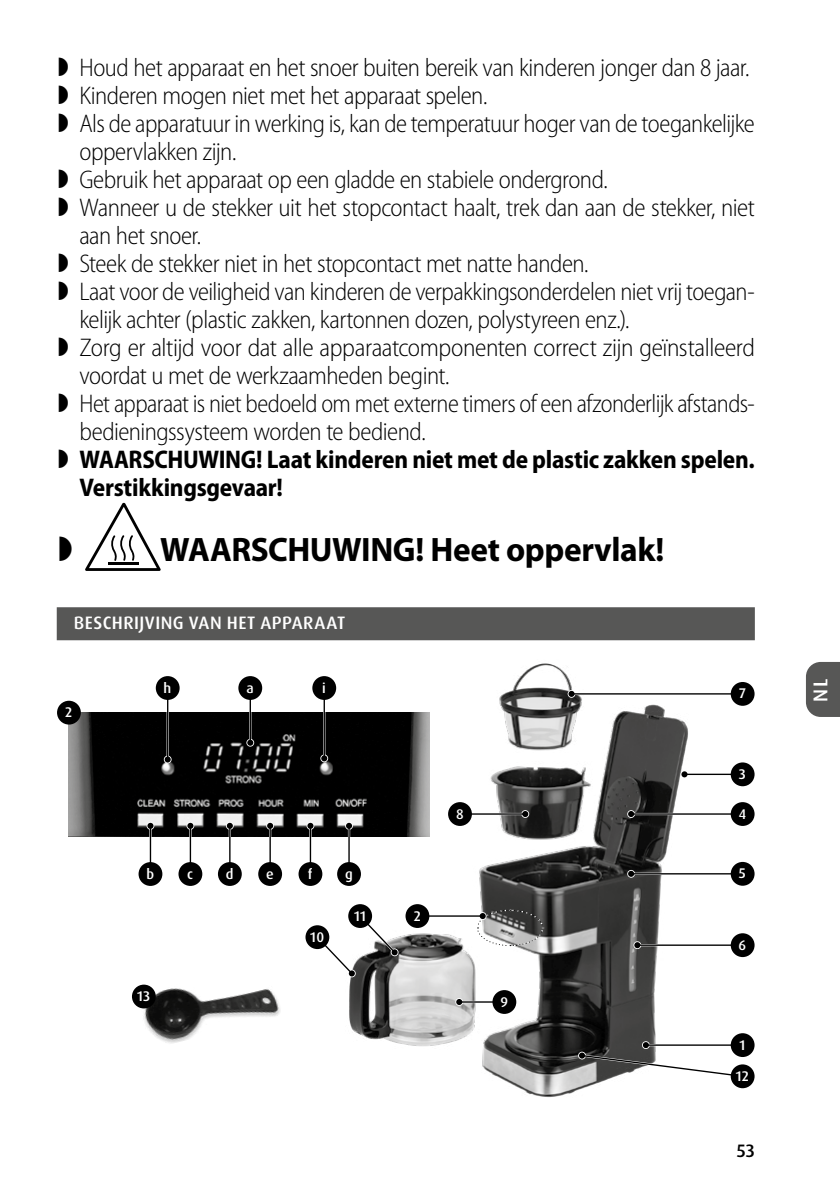
<style>
.page{position:relative;width:840px;height:1191px;background:#fff}
.page>*{position:absolute;margin:0;border:0;box-sizing:border-box;transform-origin:0 0}
.t1{font:700 34px "Myriad Pro";letter-spacing:-.01em;color:#000}
.t2{font:300 semi-condensed 25.6px/28px "Myriad Pro";letter-spacing:-.02em;color:#000}
.t3{font:700 semi-condensed 25.6px/28px "Myriad Pro";letter-spacing:-.01em;color:#000}
.t4{font:500 20px "Dax Pro";color:#fff}
.t5{font:500 18px "Dax Pro";letter-spacing:.03em;color:#fff}
.t6{font:500 18px "Dax Pro";color:#000}
.t7{font:500 14px "Dax Pro";letter-spacing:.015em;color:#fff}
</style>
<div class="page">
<div style="left:806px;top:662px;width:33px;height:55px;background:#575756"></div>
<div style="left:57px;top:607px;width:697px;height:33px;background:#575756"></div>
<svg style="left:85px;top:503px;width:75px;height:68px"></svg>
<img style="left:321px;top:663px;width:367px;height:434px">
<img style="left:69px;top:712px;width:360px;height:124px">
<img style="left:135px;top:987px;width:145px;height:56px">
<svg style="left:578px;top:1042px;width:161px;height:36px"></svg>
<hr style="left:459px;top:1001px;width:45px;height:2px;background:#fff">
<svg style="left:455px;top:998px;width:8px;height:8px"></svg>
<hr style="left:459px;top:1001px;width:45px;height:1px;background:#000">
<svg style="left:456px;top:999px;width:6px;height:6px"></svg>
<hr style="left:166px;top:688px;width:3px;height:71px;background:#fff">
<hr style="left:167px;top:688px;width:1px;height:71px;background:#000">
<div style="left:164px;top:756px;width:7px;height:6px;background:#000;border-radius:50%"></div>
<hr style="left:249px;top:688px;width:2px;height:54px;background:#000">
<div style="left:247px;top:739px;width:6px;height:7px;background:#000;border-radius:50%"></div>
<hr style="left:149px;top:826px;width:2px;height:48px;background:#fff">
<hr style="left:150px;top:826px;width:1px;height:48px;background:#000">
<svg style="left:147px;top:823px;width:6px;height:6px"></svg>
<hr style="left:189px;top:826px;width:2px;height:48px;background:#fff">
<hr style="left:190px;top:826px;width:1px;height:48px;background:#000">
<svg style="left:187px;top:823px;width:6px;height:6px"></svg>
<hr style="left:228px;top:826px;width:3px;height:48px;background:#fff">
<hr style="left:229px;top:826px;width:1px;height:48px;background:#000">
<svg style="left:227px;top:823px;width:6px;height:6px"></svg>
<hr style="left:269px;top:826px;width:2px;height:48px;background:#000">
<svg style="left:267px;top:823px;width:6px;height:6px"></svg>
<hr style="left:309px;top:826px;width:2px;height:48px;background:#000">
<svg style="left:307px;top:823px;width:6px;height:6px"></svg>
<hr style="left:348px;top:826px;width:2px;height:48px;background:#fff">
<hr style="left:348px;top:826px;width:1px;height:48px;background:#000">
<svg style="left:346px;top:823px;width:6px;height:6px"></svg>
<svg style="left:320px;top:754px;width:8px;height:8px"></svg>
<hr style="left:323px;top:688px;width:2px;height:70px;background:#000">
<svg style="left:321px;top:755px;width:6px;height:6px"></svg>
<svg style="left:680px;top:770px;width:8px;height:8px"></svg>
<hr style="left:684px;top:773px;width:58px;height:2px;background:#000">
<svg style="left:681px;top:771px;width:6px;height:6px"></svg>
<hr style="left:630px;top:813px;width:112px;height:2px;background:#fff">
<hr style="left:630px;top:813px;width:112px;height:1px;background:#000">
<svg style="left:627px;top:811px;width:6px;height:6px"></svg>
<hr style="left:630px;top:872px;width:112px;height:3px;background:#fff">
<hr style="left:630px;top:873px;width:112px;height:1px;background:#000">
<svg style="left:627px;top:870px;width:6px;height:7px"></svg>
<hr style="left:571px;top:693px;width:171px;height:2px;background:#fff">
<svg style="left:567px;top:690px;width:8px;height:8px"></svg>
<hr style="left:571px;top:693px;width:171px;height:1px;background:#000">
<svg style="left:568px;top:691px;width:6px;height:6px"></svg>
<svg style="left:633px;top:941px;width:8px;height:8px"></svg>
<hr style="left:637px;top:944px;width:105px;height:2px;background:#000">
<svg style="left:634px;top:942px;width:6px;height:6px"></svg>
<div style="left:730px;top:1033px;width:24px;height:24px;background:#000;border-radius:50%"></div>
<div style="left:730px;top:1064px;width:24px;height:24px;background:#000;border-radius:50%"></div>
<div style="left:492px;top:990px;width:24px;height:24px;background:#000;border-radius:50%"></div>
<div style="left:156px;top:676px;width:23px;height:24px;background:#000;border-radius:50%"></div>
<div style="left:238px;top:676px;width:24px;height:24px;background:#000;border-radius:50%"></div>
<div style="left:138px;top:862px;width:24px;height:24px;background:#000;border-radius:50%"></div>
<div style="left:178px;top:862px;width:24px;height:24px;background:#000;border-radius:50%"></div>
<div style="left:218px;top:862px;width:24px;height:24px;background:#000;border-radius:50%"></div>
<div style="left:258px;top:862px;width:24px;height:24px;background:#000;border-radius:50%"></div>
<div style="left:298px;top:862px;width:24px;height:24px;background:#000;border-radius:50%"></div>
<div style="left:337px;top:862px;width:24px;height:24px;background:#000;border-radius:50%"></div>
<div style="left:312px;top:676px;width:24px;height:24px;background:#000;border-radius:50%"></div>
<div style="left:730px;top:762px;width:24px;height:24px;background:#000;border-radius:50%"></div>
<div style="left:730px;top:802px;width:24px;height:24px;background:#000;border-radius:50%"></div>
<div style="left:730px;top:862px;width:24px;height:23px;background:#000;border-radius:50%"></div>
<div style="left:730px;top:682px;width:24px;height:24px;background:#000;border-radius:50%"></div>
<div style="left:730px;top:933px;width:24px;height:24px;background:#000;border-radius:50%"></div>
<hr style="left:417px;top:915px;width:65px;height:2px;background:#fff">
<hr style="left:417px;top:915px;width:65px;height:1px;background:#000">
<svg style="left:475px;top:909px;width:68px;height:38px"></svg>
<svg style="left:316px;top:913px;width:81px;height:63px"></svg>
<hr style="left:459px;top:813px;width:66px;height:2px;background:#fff">
<svg style="left:521px;top:810px;width:8px;height:8px"></svg>
<hr style="left:459px;top:813px;width:66px;height:1px;background:#000">
<svg style="left:522px;top:811px;width:6px;height:6px"></svg>
<div style="left:405px;top:904px;width:24px;height:24px;background:#000;border-radius:50%"></div>
<div style="left:305px;top:925px;width:24px;height:24px;background:#000;border-radius:50%"></div>
<div style="left:132px;top:984px;width:24px;height:24px;background:#000;border-radius:50%"></div>
<div style="left:348px;top:904px;width:24px;height:24px;background:#000;border-radius:50%"></div>
<div style="left:448px;top:802px;width:23px;height:24px;background:#000;border-radius:50%"></div>
<div style="left:57px;top:700px;width:24px;height:24px;background:#000;border-radius:50%"></div>
<p class="t2" style="left:79px;top:54px;width:676px">Houd het apparaat en het snoer buiten bereik van kinderen jonger dan 8 jaar.<br>Kinderen mogen niet met het apparaat spelen.<br>Als de apparatuur in werking is, kan de temperatuur hoger van de toegankelijke oppervlakken zijn.<br>Gebruik het apparaat op een gladde en stabiele ondergrond.<br>Wanneer u de stekker uit het stopcontact haalt, trek dan aan de stekker, niet aan het snoer.<br>Steek de stekker niet in het stopcontact met natte handen.<br>Laat voor de veiligheid van kinderen de verpakkingsonderdelen niet vrij toegan&shy;kelijk achter (plastic zakken, kartonnen dozen, polystyreen enz.).<br>Zorg er altijd voor dat alle apparaatcomponenten correct zijn geïnstalleerd voordat u met de werkzaamheden begint.<br>Het apparaat is niet bedoeld om met externe timers of een afzonderlijk afstands&shy;bedieningssysteem worden te bediend.</p>
<p class="t3" style="left:79px;top:446px;width:676px">WAARSCHUWING! Laat kinderen niet met de plastic zakken spelen.<br>Verstikkingsgevaar!</p>
<h1 class="t1" style="left:160px;top:530px;width:505px">WAARSCHUWING! Heet oppervlak!</h1>
<p class="t5" style="left:74px;top:611px;width:273px">BESCHRIJVING VAN HET APPARAAT</p>
<p class="t7" style="left:65px;top:703px;width:9px">2</p>
<p class="t7" style="left:163px;top:678px;width:9px">h</p>
<p class="t7" style="left:246px;top:678px;width:9px">a</p>
<p class="t7" style="left:322px;top:678px;width:5px">i</p>
<p class="t7" style="left:146px;top:864px;width:9px">b</p>
<p class="t7" style="left:187px;top:864px;width:7px">c</p>
<p class="t7" style="left:226px;top:864px;width:9px">d</p>
<p class="t7" style="left:266px;top:864px;width:9px">e</p>
<p class="t7" style="left:308px;top:864px;width:6px">f</p>
<p class="t7" style="left:345px;top:864px;width:9px">g</p>
<p class="t7" style="left:137px;top:987px;width:15px">13</p>
<p class="t7" style="left:310px;top:927px;width:15px">10</p>
<p class="t7" style="left:354px;top:906px;width:13px">11</p>
<p class="t7" style="left:456px;top:804px;width:9px">8</p>
<p class="t7" style="left:413px;top:906px;width:9px">2</p>
<p class="t7" style="left:500px;top:992px;width:9px">9</p>
<p class="t7" style="left:738px;top:684px;width:8px">7</p>
<p class="t7" style="left:738px;top:765px;width:8px">3</p>
<p class="t7" style="left:738px;top:804px;width:9px">4</p>
<p class="t7" style="left:738px;top:864px;width:8px">5</p>
<p class="t7" style="left:738px;top:935px;width:9px">6</p>
<p class="t7" style="left:739px;top:1035px;width:7px">1</p>
<p class="t7" style="left:735px;top:1067px;width:15px">12</p>
<p class="t6" style="left:736px;top:1139px;width:20px">53</p>
<p class="t4" style="left:807px;top:702px;width:25px;rotate:-90deg">NL</p>
</div>
